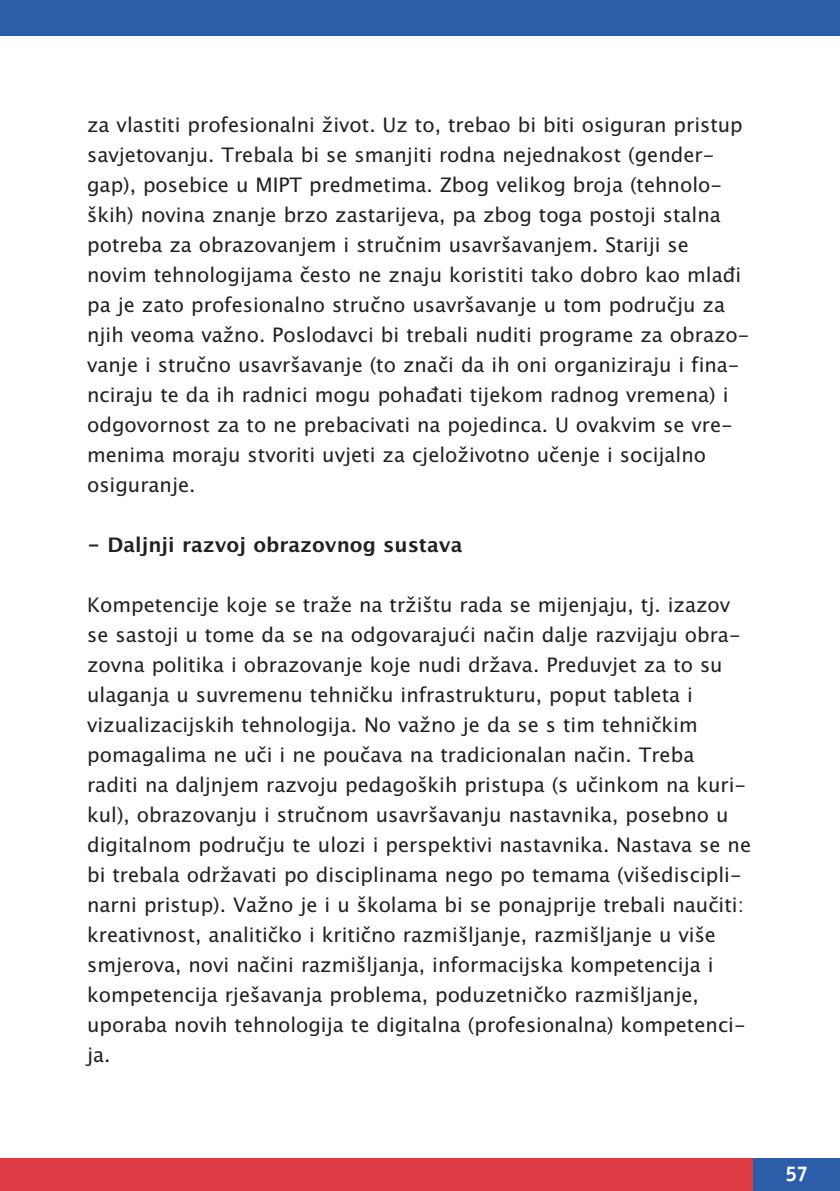
<style>
.page{position:relative;width:840px;height:1191px;background:#fff}
.page>*{position:absolute;margin:0;border:0;box-sizing:border-box;transform-origin:0 0}
.t1{font:700 22px "Officina Sans";color:#fff}
.t2{font:20px/30px "Lucida Grande";color:#231f20}
.t3{font:700 20px "Lucida Grande";color:#231f20}
</style>
<div class="page">
<div style="left:0;top:1158px;width:763px;height:33px;background:#dd3c45"></div>
<div style="left:752px;top:1158px;width:87px;height:33px;background:#2b5da9"></div>
<div style="left:0;top:0;width:839px;height:36px;background:#2b5da9"></div>
<p class="t2" style="left:87px;top:110px;width:663px">za vlastiti profesionalni život. Uz to, trebao bi biti osiguran pristup savjetovanju. Trebala bi se smanjiti rodna nejednakost (gender&shy;gap), posebice u MIPT predmetima. Zbog velikog broja (tehnolo&shy;ških) novina znanje brzo zastarijeva, pa zbog toga postoji stalna potreba za obrazovanjem i stručnim usavršavanjem. Stariji se novim tehnologijama često ne znaju koristiti tako dobro kao mlađi pa je zato profesionalno stručno usavršavanje u tom području za njih veoma važno. Poslodavci bi trebali nuditi programe za obrazo&shy;vanje i stručno usavršavanje (to znači da ih oni organiziraju i fina&shy;nciraju te da ih radnici mogu pohađati tijekom radnog vremena) i odgovornost za to ne prebacivati na pojedinca. U ovakvim se vre&shy;menima moraju stvoriti uvjeti za cjeloživotno učenje i socijalno osiguranje.</p>
<p class="t3" style="left:87px;top:533px;width:376px">‒ Daljnji razvoj obrazovnog sustava</p>
<p class="t2" style="left:87px;top:590px;width:665px">Kompetencije koje se traže na tržištu rada se mijenjaju, tj. izazov se sastoji u tome da se na odgovarajući način dalje razvijaju obra&shy;zovna politika i obrazovanje koje nudi država. Preduvjet za to su ulaganja u suvremenu tehničku infrastrukturu, poput tableta i vizualizacijskih tehnologija. No važno je da se s tim tehničkim pomagalima ne uči i ne poučava na tradicionalan način. Treba<br>raditi na daljnjem razvoju pedagoških pristupa (s učinkom na kuri&shy;kul), obrazovanju i stručnom usavršavanju nastavnika, posebno u digitalnom području te ulozi i perspektivi nastavnika. Nastava se ne bi trebala održavati po disciplinama nego po temama (višediscipli&shy;narni pristup). Važno je i u školama bi se ponajprije trebali naučiti: kreativnost, analitičko i kritično razmišljanje, razmišljanje u više smjerova, novi načini razmišljanja, informacijska kompetencija i kompetencija rješavanja problema, poduzetničko razmišljanje, uporaba novih tehnologija te digitalna (profesionalna) kompetenci&shy;ja.</p>
<p class="t1" style="left:785px;top:1160px;width:24px">57</p>
</div>
